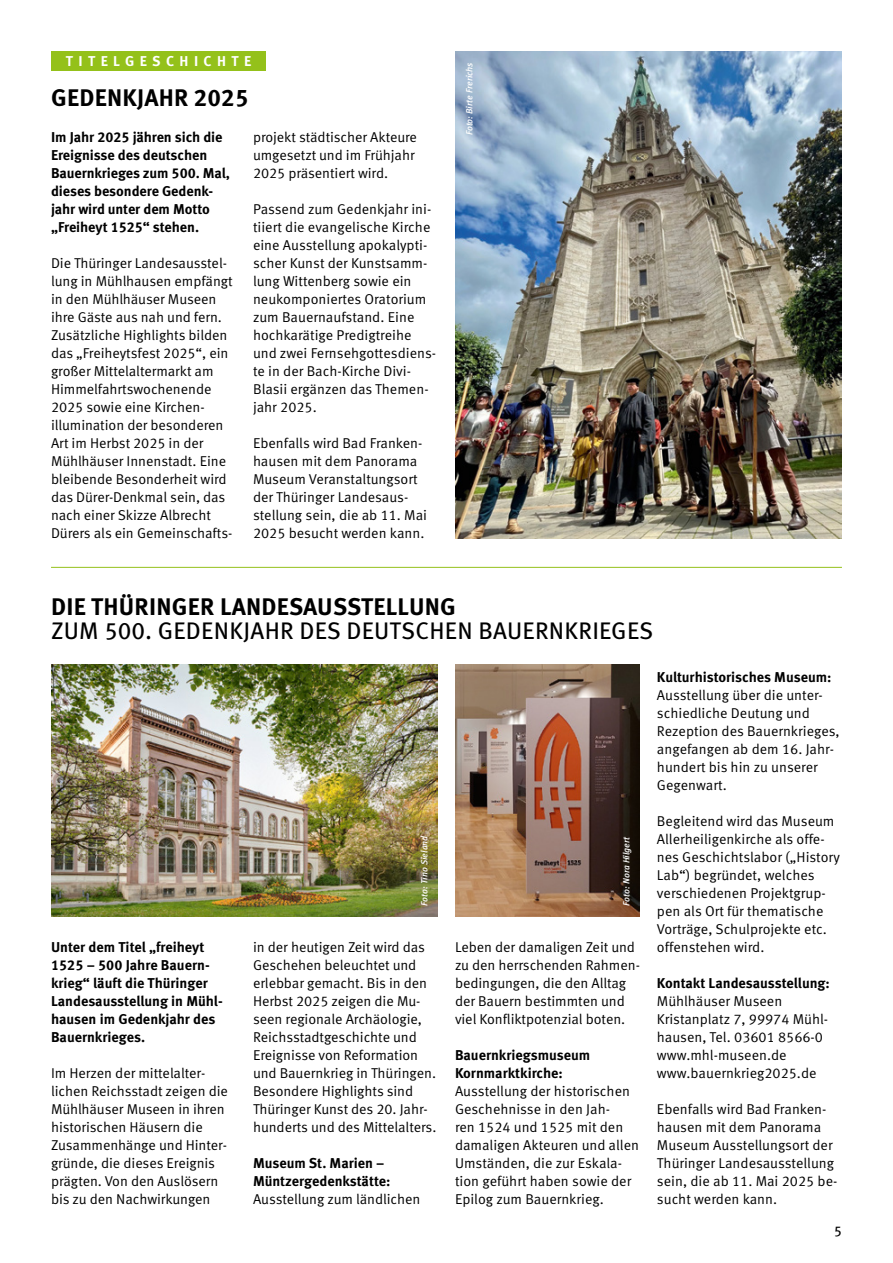
<style>
.page{position:relative;width:893px;height:1263px;background:#fff}
.page>*{position:absolute;margin:0;border:0;box-sizing:border-box;transform-origin:0 0}
.t1{font:700 24px "Meta Pro";letter-spacing:.01em;color:#000}
.t2{font:24px "Meta Pro";letter-spacing:.01em;color:#000}
.t3{font:14.25px/18px "Meta Pro Norm";letter-spacing:-.005em;color:#000}
.t4{font:700 14.25px/18px "Meta Pro";letter-spacing:-.005em;color:#000}
.t5{font:700 14.25px "Meta Pro";letter-spacing:.38em;color:#fff}
.t6{font:14.25px "Meta Pro";color:#000}
.t7{font:italic 500 9px "Meta Pro";letter-spacing:-.005em;color:#fff}
</style>
<div class="page">
<div style="left:51px;top:51px;width:215px;height:19px;background:#94c11a"></div>
<img style="left:51px;top:664px;width:387px;height:252px">
<img style="left:455px;top:664px;width:185px;height:252px">
<img style="left:455px;top:51px;width:387px;height:487px">
<hr style="left:51px;top:567px;width:791px;height:1px;background:#94c11a">
<p class="t5" style="left:66px;top:50px;width:187px">TITELGESCHICHTE</p>
<h1 class="t1" style="left:51px;top:79px;width:199px">GEDENKJAHR 2025</h1>
<p class="t4" style="left:51px;top:127px;width:181px">Im Jahr 2025 jähren sich die<br>Ereignisse des deutschen<br>Bauernkrieges zum 500. Mal, dieses besondere Gedenk&shy;jahr wird unter dem Motto „Freiheyt 1525“ stehen.</p>
<p class="t3" style="left:51px;top:253px;width:183px">Die Thüringer Landesausstel&shy;lung in Mühlhausen empfängt in den Mühlhäuser Museen ihre Gäste aus nah und fern.<br>Zusätzliche Highlights bilden das „Freiheytsfest 2025“, ein großer Mittelaltermarkt am<br>Himmelfahrtswochenende<br>2025 sowie eine Kirchen&shy;illumination der besonderen<br>Art im Herbst 2025 in der<br>Mühlhäuser Innenstadt. Eine bleibende Besonderheit wird das Dürer-Denkmal sein, das nach einer Skizze Albrecht<br>Dürers als ein Gemeinschafts-</p>
<p class="t3" style="left:253px;top:127px;width:166px">projekt städtischer Akteure umgesetzt und im Frühjahr<br>2025 präsentiert wird.</p>
<p class="t3" style="left:253px;top:199px;width:185px">Passend zum Gedenkjahr ini&shy;tiiert die evangelische Kirche eine Ausstellung apokalypti&shy;scher Kunst der Kunstsamm&shy;lung Wittenberg sowie ein neukomponiertes Oratorium zum Bauernaufstand. Eine hochkarätige Predigtreihe und zwei Fernsehgottesdiens&shy;te in der Bach-Kirche Divi-<br>Blasii ergänzen das Themen&shy;jahr 2025.</p>
<p class="t3" style="left:253px;top:433px;width:176px">Ebenfalls wird Bad Franken&shy;hausen mit dem Panorama<br>Museum Veranstaltungsort der Thüringer Landesaus&shy;stellung sein, die ab 11. Mai<br>2025 besucht werden kann.</p>
<p class="t7" style="left:462px;top:135px;width:75px;rotate:-90deg">Foto: Birte Frerichs</p>
<h1 class="t1" style="left:51px;top:587px;width:406px">DIE THÜRINGER LANDESAUSSTELLUNG</h1>
<h1 class="t2" style="left:51px;top:612px;width:604px">ZUM 500. GEDENKJAHR DES DEUTSCHEN BAUERNKRIEGES</h1>
<p class="t4" style="left:51px;top:937px;width:173px">Unter dem Titel „freiheyt<br>1525 – 500 Jahre Bauern&shy;krieg“ läuft die Thüringer<br>Landesausstellung in Mühl&shy;hausen im Gedenkjahr des<br>Bauernkrieges.</p>
<p class="t3" style="left:51px;top:1063px;width:178px">Im Herzen der mittelalter&shy;lichen Reichsstadt zeigen die<br>Mühlhäuser Museen in ihren historischen Häusern die<br>Zusammenhänge und Hinter&shy;gründe, die dieses Ereignis prägten. Von den Auslösern bis zu den Nachwirkungen</p>
<p class="t7" style="left:417px;top:906px;width:72px;rotate:-90deg">Foto: Tino Sieland</p>
<p class="t7" style="left:619px;top:906px;width:71px;rotate:-90deg">Foto: Nora Hilgert</p>
<p class="t3" style="left:253px;top:937px;width:185px">in der heutigen Zeit wird das<br>Geschehen beleuchtet und erlebbar gemacht. Bis in den<br>Herbst 2025 zeigen die Mu&shy;seen regionale Archäologie,<br>Reichsstadtgeschichte und<br>Ereignisse von Reformation und Bauernkrieg in Thüringen.<br>Besondere Highlights sind<br>Thüringer Kunst des 20. Jahr&shy;hunderts und des Mittelalters.</p>
<p class="t4" style="left:253px;top:1153px;width:139px">Museum St. Marien –<br>Müntzergedenkstätte:</p>
<p class="t3" style="left:253px;top:1189px;width:169px">Ausstellung zum ländlichen</p>
<p class="t3" style="left:455px;top:937px;width:186px">Leben der damaligen Zeit und zu den herrschenden Rahmen&shy;bedingungen, die den Alltag der Bauern bestimmten und viel Konfliktpotenzial boten.</p>
<p class="t4" style="left:455px;top:1045px;width:137px">Bauernkriegsmuseum<br>Kornmarktkirche:</p>
<p class="t3" style="left:455px;top:1081px;width:186px">Ausstellung der historischen<br>Geschehnisse in den Jah-<br>ren 1524 und 1525 mit den damaligen Akteuren und allen<br>Umständen, die zur Eskala&shy;tion geführt haben sowie der<br>Epilog zum Bauernkrieg.</p>
<p class="t4" style="left:657px;top:667px;width:176px">Kulturhistorisches Museum:</p>
<p class="t3" style="left:657px;top:685px;width:184px">Ausstellung über die unter&shy;schiedliche Deutung und<br>Rezeption des Bauernkrieges, angefangen ab dem 16. Jahr&shy;hundert bis hin zu unserer<br>Gegenwart.</p>
<p class="t3" style="left:657px;top:811px;width:184px">Begleitend wird das Museum<br>Allerheiligenkirche als offe&shy;nes Geschichtslabor („History<br>Lab“) begründet, welches verschiedenen Projektgrup&shy;pen als Ort für thematische<br>Vorträge, Schulprojekte etc. offenstehen wird.</p>
<p class="t4" style="left:657px;top:973px;width:174px">Kontakt Landesausstellung:</p>
<p class="t3" style="left:657px;top:991px;width:173px">Mühlhäuser Museen<br>Kristanplatz 7, 99974 Mühl&shy;hausen, Tel. 03601 8566-0 www.mhl-museen.de www.bauernkrieg2025.de</p>
<p class="t3" style="left:657px;top:1099px;width:182px">Ebenfalls wird Bad Franken&shy;hausen mit dem Panorama<br>Museum Ausstellungsort der<br>Thüringer Landesausstellung sein, die ab 11. Mai 2025 be&shy;sucht werden kann.</p>
<p class="t6" style="left:834px;top:1220px;width:10px">5</p>
</div>
